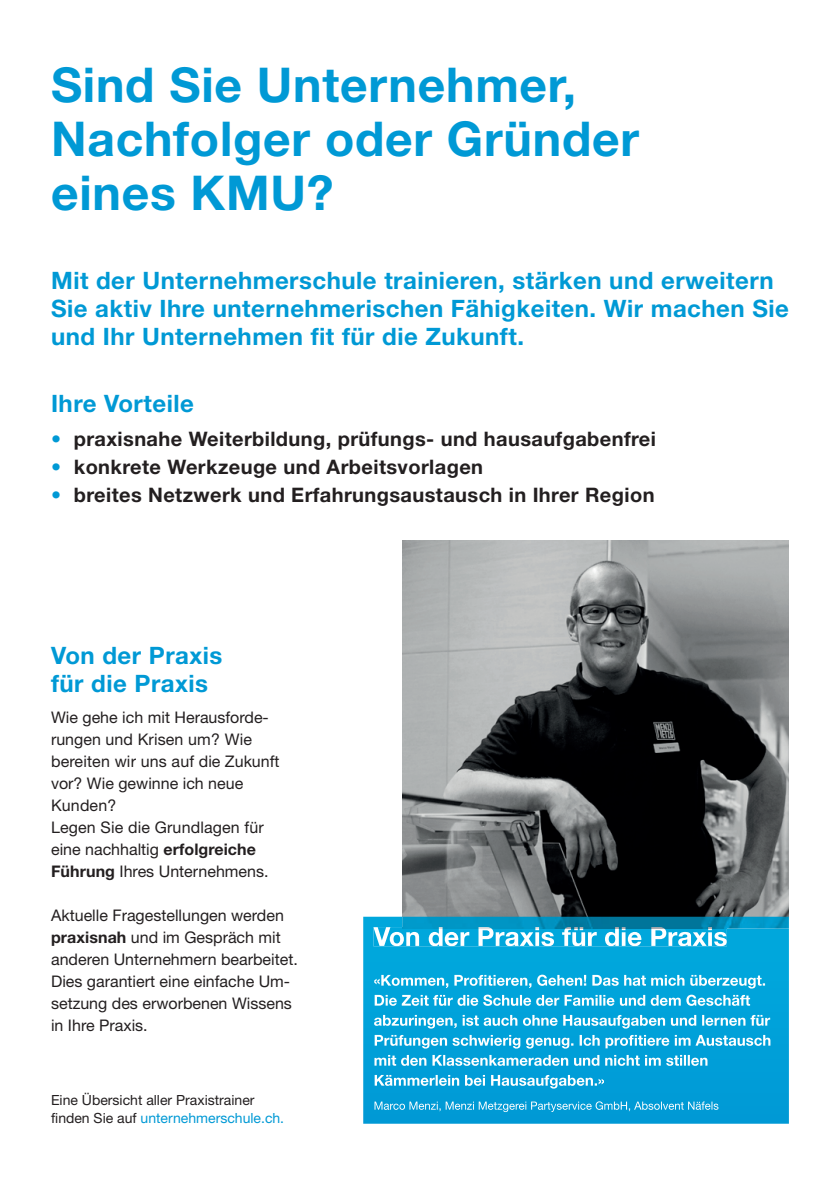
<style>
.page{position:relative;width:840px;height:1191px;background:#fff}
.page>*{position:absolute;margin:0;border:0;box-sizing:border-box;transform-origin:0 0}
.t1{font:700 48px/54px "Helvetica Neue LT Std";letter-spacing:.015em;color:#0099d5}
.t2{font:700 26.4px "Helvetica Neue LT Std";color:#fff}
.t3{font:700 24px/28px "Helvetica Neue LT Std";letter-spacing:.02em;color:#0099d5}
.t4{font:700 20px "Helvetica Neue LT Std";letter-spacing:.02em;color:#231f20}
.t5{font:16px/22px "Helvetica Neue LT Std";color:#231f20}
.t6{font:700 15px/20px "Helvetica Neue LT Std";color:#fff}
.t7{font:14px/18px "Helvetica Neue LT Std";color:#231f20}
.t8{font:11.4px "Helvetica Neue LT Std";color:#fff}
.s1{color:#0099d5}
.s2{font-weight:700}
</style>
<div class="page">
<img style="left:402px;top:540px;width:386px;height:376px">
<svg style="left:363px;top:916px;width:425px;height:207px;background:#019ed5"></svg>
<div style="left:373px;top:927px;width:353px;height:19px;background:#00a7dc"></div>
<img style="left:402px;top:927px;width:324px;height:1px">
<div style="left:374px;top:974px;width:391px;height:14px;background:#00a5db"></div>
<div style="left:374px;top:994px;width:375px;height:12px;background:#00a4db"></div>
<div style="left:374px;top:1015px;width:395px;height:13px;background:#00a2da"></div>
<div style="left:374px;top:1035px;width:396px;height:13px;background:#00a0d9"></div>
<div style="left:374px;top:1055px;width:334px;height:10px;background:#009ed8"></div>
<div style="left:374px;top:1075px;width:229px;height:13px;background:#009cd7"></div>
<div style="left:374px;top:1101px;width:252px;height:11px;background:#009ad6"></div>
<div style="left:628px;top:1101px;width:90px;height:10px;background:#009ad6"></div>
<h1 class="t1" style="left:51px;top:57px;width:589px">Sind Sie Unternehmer,<br>Nachfolger oder Gründer eines KMU?</h1>
<h3 class="t3" style="left:51px;top:266px;width:739px">Mit der Unternehmerschule trainieren, stärken und erweitern<br>Sie aktiv Ihre unternehmerischen Fähigkeiten. Wir machen Sie und Ihr Unternehmen fit für die Zukunft.</h3>
<h3 class="t3" style="left:51px;top:389px;width:144px">Ihre Vorteile</h3>
<p class="t4" style="left:51px;top:426px;width:606px"><span class="s1">•</span> praxisnahe Weiterbildung, prüfungs- und hausaufgabenfrei</p>
<p class="t4" style="left:51px;top:454px;width:433px"><span class="s1">•</span> konkrete Werkzeuge und Arbeitsvorlagen</p>
<p class="t4" style="left:51px;top:482px;width:604px"><span class="s1">•</span> breites Netzwerk und Erfahrungsaustausch in Ihrer Region</p>
<h3 class="t3" style="left:51px;top:641px;width:173px">Von der Praxis für die Praxis</h3>
<p class="t5" style="left:51px;top:706px;width:230px">Wie gehe ich mit Herausforde&shy;rungen und Krisen um? Wie bereiten wir uns auf die Zukunft vor? Wie gewinne ich neue<br>Kunden?<br>Legen Sie die Grundlagen für eine nachhaltig <span class="s2">erfolgreiche<br>Führung</span> Ihres Unternehmens.</p>
<p class="t5" style="left:51px;top:904px;width:248px">Aktuelle Fragestellungen werden <span class="s2">praxisnah</span> und im Gespräch mit anderen Unternehmern bearbeitet.<br>Dies garantiert eine einfache Um&shy;setzung des erworbenen Wissens in Ihre Praxis.</p>
<p class="t7" style="left:51px;top:1091px;width:234px">Eine Übersicht aller Praxistrainer finden Sie auf <span class="s1">unternehmerschule.ch.</span></p>
<h2 class="t2" style="left:373px;top:920px;width:355px">Von der Praxis für die Praxis</h2>
<p class="t6" style="left:373px;top:970px;width:399px">«Kommen, Profitieren, Gehen! Das hat mich überzeugt.<br>Die Zeit für die Schule der Familie und dem Geschäft abzuringen, ist auch ohne Hausaufgaben und lernen für Prüfungen schwierig genug. Ich profitiere im Austausch mit den Klassenkameraden und nicht im stillen Kämmerlein bei Hausaufgaben.»</p>
<p class="t8" style="left:373px;top:1098px;width:346px">Marco Menzi, Menzi Metzgerei Partyservice GmbH, Absolvent Näfels</p>
</div>
